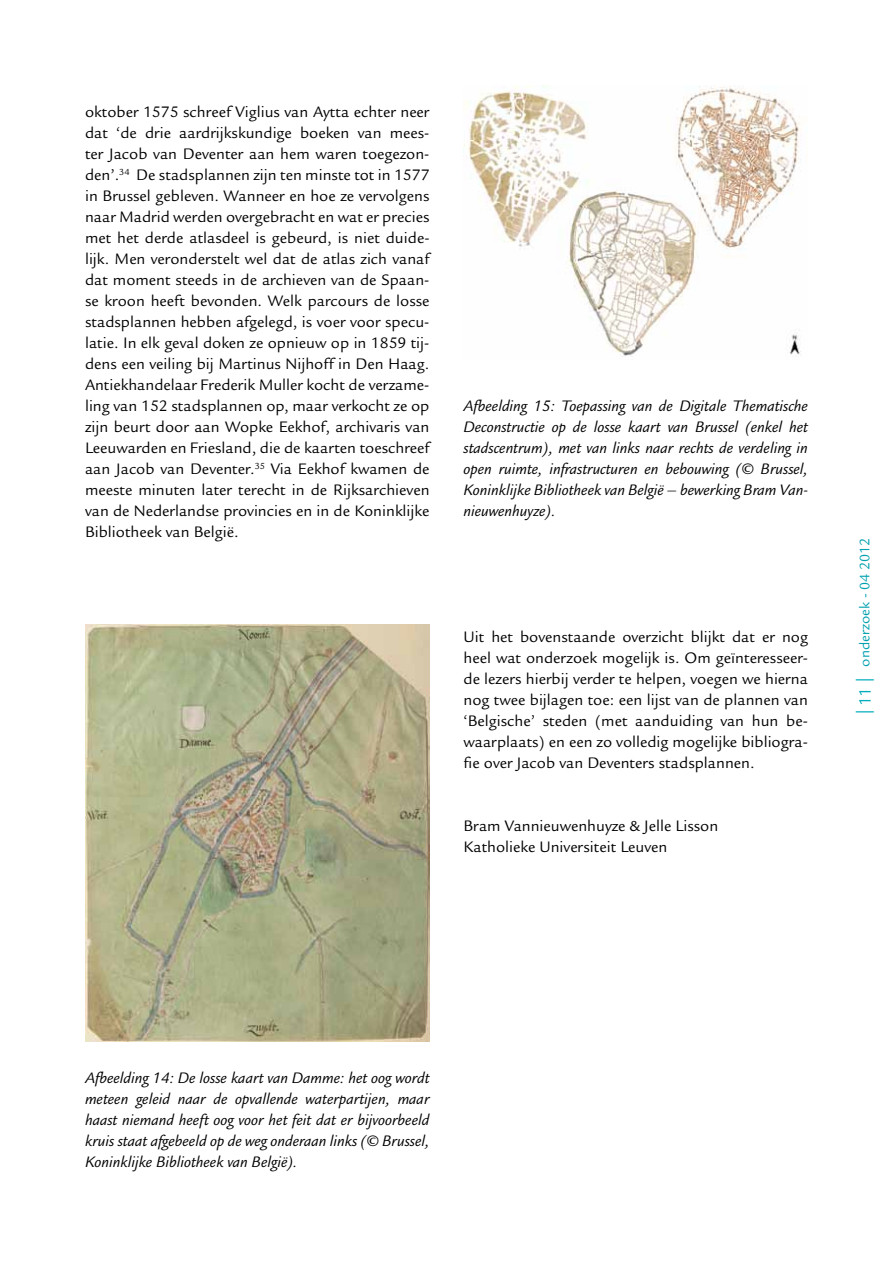
<style>
.page{position:relative;width:893px;height:1263px;background:#fff}
.page>*{position:absolute;margin:0;border:0;box-sizing:border-box;transform-origin:0 0}
.t1{font:16.5px/21px "Legacy Sans Std";color:#000;text-align:justify}
.t2{font:italic 16.5px/21px "Legacy Sans Std";color:#000;text-align:justify}
.t3{font:15px "Legacy Sans Std";color:#00a0af}
.s1{font-family:"Myriad Pro";font-size:18px;color:#00adbc}
.s2{font-size:18px;color:#00adbc}
</style>
<div class="page">
<img style="left:463px;top:85px;width:338px;height:271px">
<img style="left:85px;top:625px;width:344px;height:416px">
<p class="t1" style="left:85px;top:101px;width:346px">oktober 1575 schreef Viglius van Aytta echter neer dat ‘de drie aardrijkskundige boeken van mees&shy;ter Jacob van Deventer aan hem waren toegezon&shy;den’.<sup>34</sup> De stadsplannen zijn ten minste tot in 1577 in Brussel gebleven. Wanneer en hoe ze vervolgens naar Madrid werden overgebracht en wat er precies met het derde atlasdeel is gebeurd, is niet duide&shy;lijk. Men veronderstelt wel dat de atlas zich vanaf dat moment steeds in de archieven van de Spaan&shy;se kroon heeft bevonden. Welk parcours de losse stadsplannen hebben afgelegd, is voer voor specu&shy;latie. In elk geval doken ze opnieuw op in 1859 tij&shy;dens een veiling bij Martinus Nijhoff in Den Haag.<br>Antiekhandelaar Frederik Muller kocht de verzame&shy;ling van 152 stadsplannen op, maar verkocht ze op zijn beurt door aan Wopke Eekhof, archivaris van Leeuwarden en Friesland, die de kaarten toeschreef aan Jacob van Deventer.<sup>35</sup> Via Eekhof kwamen de meeste minuten later terecht in de Rijksarchieven van de Nederlandse provincies en in de Koninklijke Bibliotheek van België.</p>
<p class="t2" style="left:463px;top:396px;width:346px">Afbeelding 15: Toepassing van de Digitale Thematische Deconstructie op de losse kaart van Brussel (enkel het stadscentrum), met van links naar rechts de verdeling in open ruimte, infrastructuren en bebouwing (© Brussel, Koninklijke Bibliotheek van België – bewerking Bram Van&shy;nieuwenhuyze).</p>
<p class="t1" style="left:463px;top:626px;width:346px">Uit het bovenstaande overzicht blijkt dat er nog heel wat onderzoek mogelijk is. Om geïnteresseer&shy;de lezers hierbij verder te helpen, voegen we hierna nog twee bijlagen toe: een lijst van de plannen van ‘Belgische’ steden (met aanduiding van hun be&shy;waarplaats) en een zo volledig mogelijke bibliogra&shy;fie over Jacob van Deventers stadsplannen.</p>
<p class="t1" style="left:463px;top:816px;width:256px">Bram Vannieuwenhuyze &amp; Jelle Lisson<br>Katholieke Universiteit Leuven</p>
<p class="t3" style="left:856px;top:714px;width:178px;rotate:-90deg"><span class="s1">|</span> <span class="s2">11</span> <span class="s1">|</span> onderzoek - 04 2012</p>
<p class="t2" style="left:85px;top:1068px;width:346px">Afbeelding 14: De losse kaart van Damme: het oog wordt meteen geleid naar de opvallende waterpartijen, maar haast niemand heeft oog voor het feit dat er bijvoorbeeld kruis staat afgebeeld op de weg onderaan links (© Brussel, Koninklijke Bibliotheek van België).</p>
</div>
